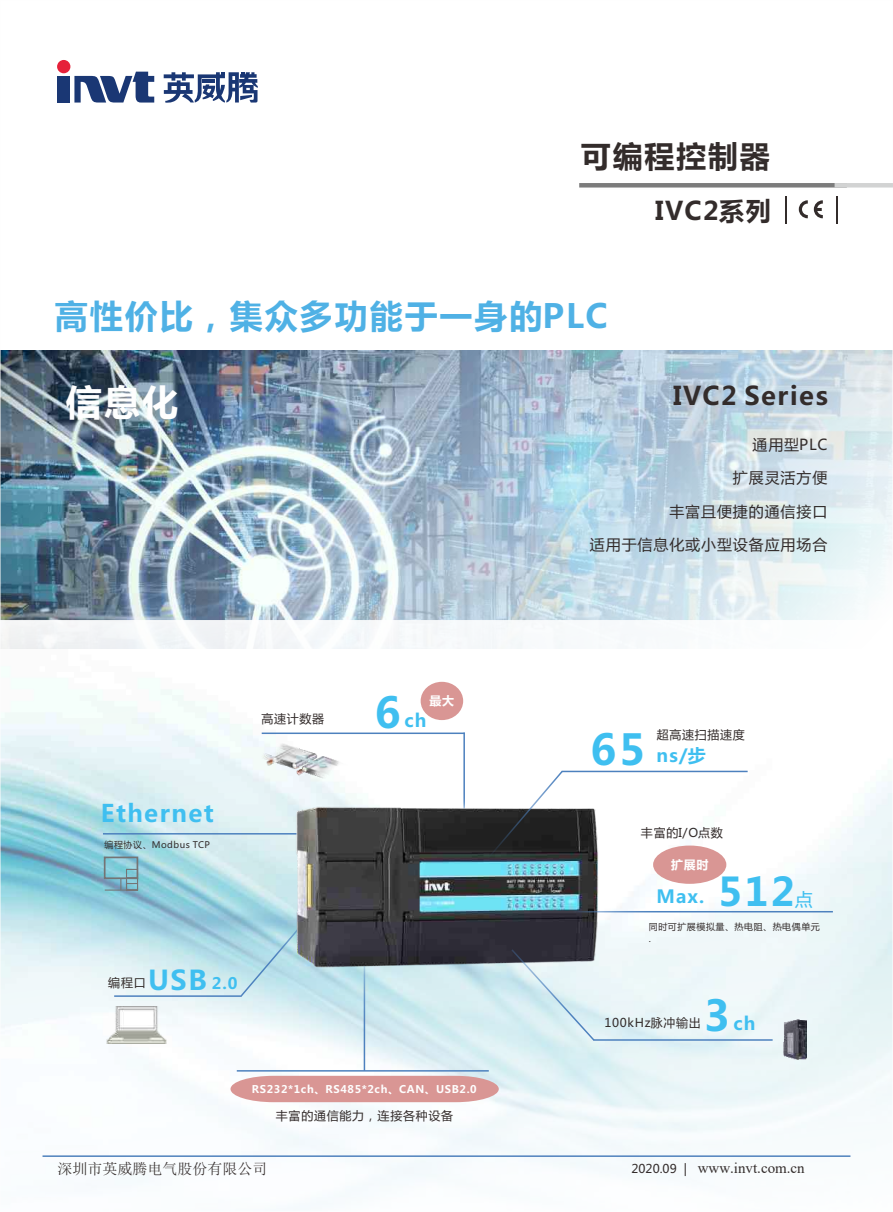
<style>
.page{position:relative;width:893px;height:1212px;background:#fff}
.page>*{position:absolute;margin:0;border:0;box-sizing:border-box;transform-origin:0 0}
.t1{font:700 42px "Microsoft Ya Hei";color:#3fbff0}
.t2{font:700 36px "Microsoft Ya Hei";color:#fefefe}
.t3{font:700 33px "Microsoft Ya Hei";letter-spacing:.06em;color:#4fb1e5}
.t4{font:700 30px "Microsoft Ya Hei";letter-spacing:.06em;color:#332c2b}
.t5{font:700 27px "Microsoft Ya Hei";color:#3fbff0}
.t6{font:700 25.5px "Microsoft Ya Hei";letter-spacing:.06em;color:#332c2b}
.t7{font:700 24px "Microsoft Ya Hei";letter-spacing:.06em;color:#3fbff0}
.t8{font:700 18px "Microsoft Ya Hei";letter-spacing:.06em;color:#3fbff0}
.t9{font:15px "Microsoft Ya Hei";letter-spacing:.06em;color:#332c2b}
.t10{font:15px "Times New Roman";color:#332c2b}
.t11{font:15px "Sim Sun";color:#332c2b}
.t12{font:12px "Microsoft Ya Hei";letter-spacing:.06em;color:#332c2b}
.t13{font:700 12px "Microsoft Ya Hei";color:#fefefe}
.t14{font:700 10.5px "Microsoft Ya Hei";letter-spacing:.06em;color:#fefefe}
.t15{font:9px/11.9px "Microsoft Ya Hei";letter-spacing:.06em;color:#332c2b}
.s1{font-size:15.75px}
.s2{font-size:39px}
.s3{font-weight:400}
.s4{font-family:"Microsoft Ya Hei";font-size:12px}
</style>
<div class="page">
<img style="left:2px;top:351px;width:889px;height:270px">
<img style="left:2px;top:621px;width:889px;height:576px">
<svg style="left:164px;top:72px;width:94px;height:31px"></svg>
<div style="left:57px;top:76px;width:13px;height:27px;background:#1a3774"></div>
<div style="left:57px;top:60px;width:13px;height:13px;background:#e6213a;border-radius:50%"></div>
<svg style="left:74px;top:72px;width:80px;height:31px"></svg>
<hr style="left:43px;top:1155px;width:807px;height:2px;background:#4f81bd">
<img style="left:262px;top:744px;width:86px;height:34px">
<svg style="left:230px;top:1076px;width:269px;height:26px;background:#da9c9b"></svg>
<img style="left:107px;top:1006px;width:60px;height:37px">
<hr style="left:237px;top:1070px;width:252px;height:1px;background:#4d81be">
<hr style="left:364px;top:957px;width:1px;height:114px;background:#4d81be">
<hr style="left:262px;top:732px;width:203px;height:2px;background:#4d81be">
<hr style="left:463px;top:732px;width:2px;height:79px;background:#4d81be">
<hr style="left:114px;top:995px;width:128px;height:2px;background:#4d81be">
<svg style="left:241px;top:895px;width:86px;height:101px;background:#b0dae6"></svg>
<hr style="left:103px;top:833px;width:239px;height:1px;background:#4d81be">
<div style="left:104px;top:856px;width:34px;height:23px;border:2px solid #757475"></div>
<div style="left:126px;top:869px;width:12px;height:21px;border:1px solid #757475"></div>
<div style="left:126px;top:877px;width:12px;height:13px;border:1px solid #757475"></div>
<div style="left:126px;top:883px;width:12px;height:7px;border:1px solid #757475"></div>
<hr style="left:105px;top:889px;width:32px;height:1px;background:#757475">
<div style="left:579px;top:183px;width:268px;height:5px;background:#7c7c7c"></div>
<div style="left:835px;top:183px;width:58px;height:5px;background:#d2d3d3"></div>
<svg style="left:799px;top:200px;width:9px;height:18px"></svg>
<svg style="left:814px;top:200px;width:9px;height:18px"></svg>
<hr style="left:785px;top:196px;width:2px;height:28px;background:#332c2b">
<hr style="left:836px;top:196px;width:2px;height:28px;background:#332c2b">
<div style="left:421px;top:682px;width:42px;height:38px;background:#d99694;border-radius:50%"></div>
<div style="left:653px;top:845px;width:73px;height:39px;background:#d99694;border-radius:50%"></div>
<img style="left:781px;top:1017px;width:26px;height:42px">
<img style="left:293px;top:807px;width:307px;height:163px">
<hr style="left:562px;top:771px;width:186px;height:1px;background:#4d81be">
<svg style="left:487px;top:771px;width:76px;height:88px"></svg>
<hr style="left:571px;top:911px;width:262px;height:1px;background:#4d81be">
<hr style="left:593px;top:1039px;width:180px;height:2px;background:#4d81be">
<svg style="left:511px;top:949px;width:83px;height:92px;background:#c0d2d8"></svg>
<h3 class="t4" style="left:581px;top:143px;width:190px">可编程控制器</h3>
<h3 class="t6" style="left:655px;top:199px;width:118px">IVC2系列</h3>
<h3 class="t3" style="left:55px;top:302px;width:554px">高性价比，集众多功能于一身的PLC</h3>
<h2 class="t2" style="left:66px;top:386px;width:114px">信息化</h2>
<h3 class="t7" style="left:101px;top:803px;width:114px">Ethernet</h3>
<p class="t15" style="left:105px;top:839px;width:107px">编程协议、Modbus TCP</p>
<p class="t12" style="left:261px;top:714px;width:64px">高速计数器</p>
<p class="t13" style="left:430px;top:695px;width:26px">最大</p>
<h1 class="t1" style="left:375px;top:694px;width:27px">6</h1>
<h3 class="t8" style="left:405px;top:712px;width:23px">ch</h3>
<p class="t12" style="left:108px;top:978px;width:39px">编程口</p>
<h3 class="t5" style="left:148px;top:968px;width:91px">USB <span class="s1">2.0</span></h3>
<p class="t14" style="left:252px;top:1084px;width:226px">RS232*1ch、RS485*2ch、CAN、USB2.0</p>
<p class="t12" style="left:276px;top:1110px;width:179px">丰富的通信能力，连接各种设备</p>
<p class="t11" style="left:57px;top:1161px;width:212px">深圳市英威腾电气股份有限公司</p>
<h3 class="t6" style="left:673px;top:385px;width:156px">IVC2 Series</h3>
<p class="t9" style="left:752px;top:437px;width:76px">通用型PLC</p>
<p class="t9" style="left:733px;top:471px;width:96px">扩展灵活方便</p>
<p class="t9" style="left:669px;top:504px;width:159px">丰富且便捷的通信接口</p>
<p class="t9" style="left:590px;top:538px;width:239px">适用于信息化或小型设备应用场合</p>
<h1 class="t1" style="left:591px;top:731px;width:56px">65</h1>
<p class="t12" style="left:657px;top:729px;width:90px">超高速扫描速度</p>
<h3 class="t8" style="left:656px;top:748px;width:51px">ns/步</h3>
<p class="t12" style="left:641px;top:827px;width:83px">丰富的I/O点数</p>
<p class="t13" style="left:671px;top:859px;width:39px">扩展时</p>
<h3 class="t8" style="left:656px;top:889px;width:158px">Max. <span class="s2">512</span><span class="s3">点</span></h3>
<p class="t15" style="left:649px;top:922px;width:173px">同时可扩展模拟量、热电阻、热电偶单元.</p>
<h1 class="t1" style="left:704px;top:997px;width:27px">3</h1>
<h3 class="t8" style="left:733px;top:1015px;width:23px">ch</h3>
<p class="t12" style="left:604px;top:1017px;width:98px">100kHz脉冲输出</p>
<p class="t10" style="left:632px;top:1157px;width:175px"><span class="s4">2020.09 |</span> www.invt.com.cn</p>
</div>
